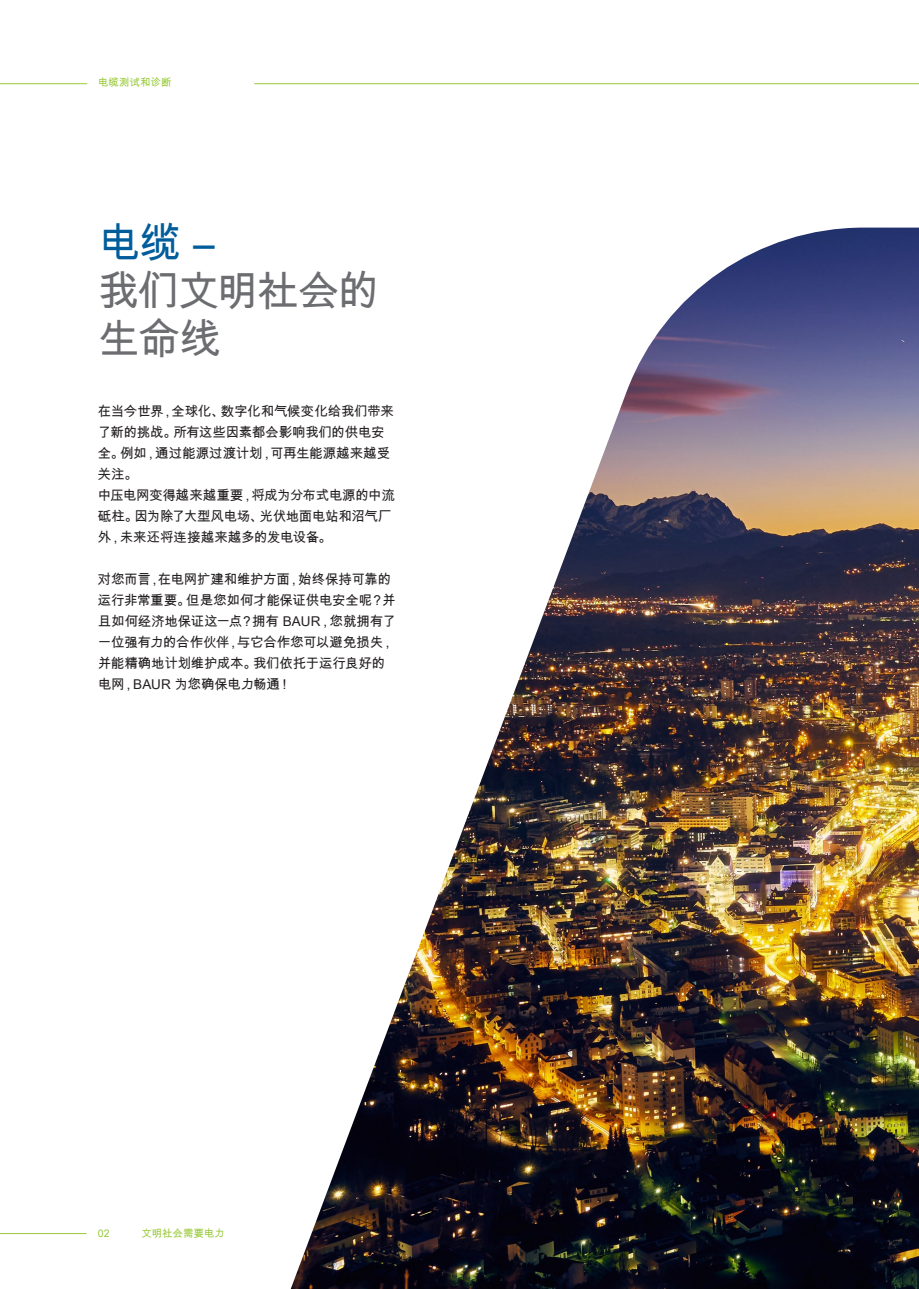
<style>
.page{position:relative;width:919px;height:1289px;background:#fff}
.page>*{position:absolute;margin:0;border:0;box-sizing:border-box;transform-origin:0 0}
.t1{font:42px/48px "Arial Unicode MS";letter-spacing:-.04em;color:#6c6d70}
.t2{font:13.5px/21px "Arial Unicode MS";letter-spacing:-.02em;color:#231f20}
.t3{font:10.5px "Arial Unicode MS";letter-spacing:-.005em;color:#99ca3b}
.s1{color:#005d9c}
</style>
<div class="page">
<img style="left:291px;top:227px;width:627px;height:1061px">
<svg style="left:254px;top:83px;width:664px;height:2px"></svg>
<hr style="left:0;top:1233px;width:86px;height:1px;background:#99ca3b">
<hr style="left:0;top:83px;width:87px;height:1px;background:#99ca3b">
<p class="t3" style="left:98px;top:75px;width:75px">电缆测试和诊断</p>
<p class="t1" style="left:98px;top:218px;width:283px"><span class="s1">电缆 –<br></span>我们文明社会的生命线</p>
<p class="t2" style="left:98px;top:400px;width:298px">在当今世界，全球化、数字化和气候变化给我们带来了新的挑战。所有这些因素都会影响我们的供电安全。例如，通过能源过渡计划，可再生能源越来越受关注。</p>
<p class="t2" style="left:98px;top:484px;width:298px">中压电网变得越来越重要，将成为分布式电源的中流砥柱。因为除了大型风电场、光伏地面电站和沼气厂外，未来还将连接越来越多的发电设备。</p>
<p class="t2" style="left:98px;top:568px;width:300px">对您而言，在电网扩建和维护方面，始终保持可靠的运行非常重要。但是您如何才能保证供电安全呢？并且如何经济地保证这一点？拥有 BAUR，您就拥有了一位强有力的合作伙伴，与它合作您可以避免损失，并能精确地计划维护成本。我们依托于运行良好的电网，BAUR 为您确保电力畅通！</p>
<p class="t3" style="left:98px;top:1225px;width:13px">02</p>
<p class="t3" style="left:142px;top:1225px;width:85px">文明社会需要电力</p>
</div>
